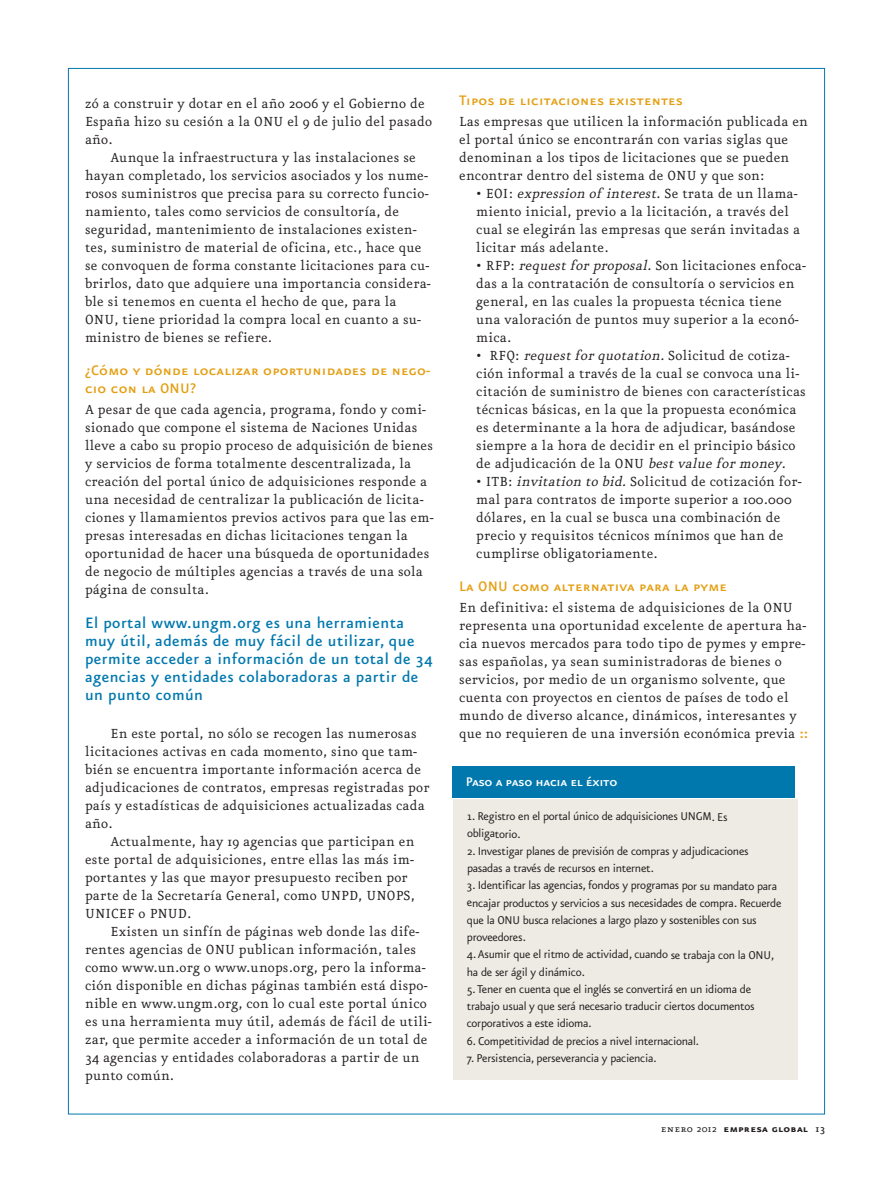
<style>
.page{position:relative;width:893px;height:1191px;background:#fff}
.page>*{position:absolute;margin:0;border:0;box-sizing:border-box;transform-origin:0 0}
.t1{font:500 18px/18px "Eureka Sans";letter-spacing:.025em;color:#0078ae}
.t2{font:16.5px/18px "Eureka Sans Medium Caps";letter-spacing:.015em;color:#e49f13}
.t3{font:15.75px/18px "Eureka";letter-spacing:.015em;color:#231f20}
.t4{font:15px "Eureka Sans Medium Caps";letter-spacing:-.02em;color:#fff}
.t5{font:13.5px/17.2px "Eureka Sans";letter-spacing:-.02em;color:#231f20}
.t6{font:12px "Eureka Sans Bold Caps";letter-spacing:.025em;color:#231f20}
.s1{font-style:italic}
.s2{font-family:"Eureka Sans";font-weight:700;color:#e49f13}
.s3{font-family:"Eureka Small Caps"}
.s4{font-family:"Eureka"}
.s5{font-family:"Eureka";font-weight:500}
</style>
<div class="page">
<div style="left:453px;top:799px;width:345px;height:281px;background:#eeebe4"></div>
<div style="left:452px;top:766px;width:343px;height:32px;background:#0078ae"></div>
<p class="t3" style="left:85px;top:95px;width:349px">zó a construir y dotar en el año 2006 y el Gobierno de<br>España hizo su cesión a la ONU el 9 de julio del pasado año.</p>
<p class="t3" style="left:85px;top:149px;width:347px;text-indent:26px">Aunque la infraestructura y las instalaciones se hayan completado, los servicios asociados y los nume&shy;rosos suministros que precisa para su correcto funcio&shy;namiento, tales como servicios de consultoría, de seguridad, mantenimiento de instalaciones existen&shy;tes, suministro de material de oficina, etc., hace que se convoquen de forma constante licitaciones para cu&shy;brirlos, dato que adquiere una importancia considera&shy;ble si tenemos en cuenta el hecho de que, para la ONU, tiene prioridad la compra local en cuanto a su&shy;ministro de bienes se refiere.</p>
<p class="t2" style="left:85px;top:360px;width:347px">¿Cómo y dónde localizar oportunidades de nego&shy;cio con la ONU?</p>
<p class="t3" style="left:85px;top:401px;width:350px">A pesar de que cada agencia, programa, fondo y comi&shy;sionado que compone el sistema de Naciones Unidas lleve a cabo su propio proceso de adquisición de bienes y servicios de forma totalmente descentralizada, la creación del portal único de adquisiciones responde a una necesidad de centralizar la publicación de licita&shy;ciones y llamamientos previos activos para que las em&shy;presas interesadas en dichas licitaciones tengan la oportunidad de hacer una búsqueda de oportunidades de negocio de múltiples agencias a través de una sola página de consulta.</p>
<p class="t1" style="left:85px;top:613px;width:349px">El portal www.ungm.org es una herramienta muy útil, además de muy fácil de utilizar, que permite acceder a información de un total de 34 agencias y entidades colaboradoras a partir de un punto común</p>
<p class="t3" style="left:85px;top:725px;width:346px;text-indent:26px">En este portal, no sólo se recogen las numerosas licitaciones activas en cada momento, sino que tam&shy;bién se encuentra importante información acerca de adjudicaciones de contratos, empresas registradas por país y estadísticas de adquisiciones actualizadas cada año.</p>
<p class="t3" style="left:85px;top:833px;width:332px;text-indent:26px">Actualmente, hay 19 agencias que participan en este portal de adquisiciones, entre ellas las más im&shy;portantes y las que mayor presupuesto reciben por parte de la Secretaría General, como UNPD, UNOPS, UNICEF o PNUD.</p>
<p class="t3" style="left:85px;top:923px;width:348px;text-indent:25px">Existen un sinfín de páginas web donde las dife&shy;rentes agencias de ONU publican información, tales como www.un.org o www.unops.org, pero la informa&shy;ción disponible en dichas páginas también está dispo&shy;nible en www.ungm.org, con lo cual este portal único es una herramienta muy útil, además de fácil de utili&shy;zar, que permite acceder a información de un total de 34 agencias y entidades colaboradoras a partir de un punto común.</p>
<p class="t2" style="left:459px;top:90px;width:225px">Tipos de licitaciones existentes</p>
<p class="t3" style="left:459px;top:113px;width:350px">Las empresas que utilicen la información publicada en el portal único se encontrarán con varias siglas que denominan a los tipos de licitaciones que se pueden encontrar dentro del sistema de ONU y que son:</p>
<p class="t3" style="left:476px;top:185px;width:325px">• EOI: <span class="s1">expressionof interest.</span>Se trata de un llama&shy;miento inicial, previo a la licitación, a través del cual se elegirán las empresas que serán invitadas a licitar más adelante.</p>
<p class="t3" style="left:476px;top:257px;width:331px">• RFP: <span class="s1">requestforproposal.</span>Son licitaciones enfoca&shy;das a la contratación de consultoría o servicios en general, en las cuales la propuesta técnica tiene una valoración de puntos muy superior a la econó&shy;mica.</p>
<p class="t3" style="left:476px;top:347px;width:331px">• RFQ: <span class="s1">requestforquotation.</span>Solicitud de cotiza&shy;ción informal a través de la cual se convoca una li&shy;citación de suministro de bienes con características técnicas básicas, en la que la propuesta económica es determinante a la hora de adjudicar, basándose siempre a la hora de decidir en el principio básico de adjudicación de la ONU <span class="s1">bestvalueformoney.</span></p>
<p class="t3" style="left:476px;top:473px;width:327px">• ITB: <span class="s1">invitationtobid.</span>Solicitud de cotización for&shy;mal para contratos de importe superior a 100.000 dólares, en la cual se busca una combinación de precio y requisitos técnicos mínimos que han de cumplirse obligatoriamente.</p>
<p class="t2" style="left:459px;top:576px;width:269px">La ONU como alternativa para la pyme</p>
<p class="t3" style="left:459px;top:599px;width:350px">En definitiva: el sistema de adquisiciones de la ONU representa una oportunidad excelente de apertura ha&shy;cia nuevos mercados para todo tipo de pymes y empre&shy;sas españolas, ya sean suministradoras de bienes o servicios, por medio de un organismo solvente, que cuenta con proyectos en cientos de países de todo el mundo de diverso alcance, dinámicos, interesantes y que no requieren de una inversión económica previa <span class="s2">::</span></p>
<p class="t4" style="left:466px;top:772px;width:153px">Paso a paso hacia el éxito</p>
<p class="t5" style="left:467px;top:808px;width:262px">1. Registro en el portal único de adquisiciones UNGM. Es obligatorio.</p>
<p class="t5" style="left:467px;top:843px;width:283px">2. Investigar planes de previsión de compras y adjudicaciones pasadas a través de recursos en internet.</p>
<p class="t5" style="left:467px;top:877px;width:316px">3. Identificar las agencias, fondos y programas por su mandato para encajar productos y servicios a sus necesidades de compra. Recuerde que la ONU busca relaciones a largo plazo y sostenibles con sus proveedores.<br>4.Asumir que el ritmo de actividad, cuando se trabaja con la ONU, ha de ser ágil y dinámico.<br>5.Tener en cuenta que el inglés se convertirá en un idioma de trabajo usual y que será necesario traducir ciertos documentos corporativos a este idioma.</p>
<p class="t5" style="left:467px;top:1032px;width:234px">6. Competitividad de precios a nivel internacional.</p>
<p class="t5" style="left:467px;top:1050px;width:192px">7. Persistencia, perseverancia y paciencia.</p>
<p class="t6" style="left:661px;top:1122px;width:166px"><span class="s3">enero</span> <span class="s4">2012</span> empresa global <span class="s5">13</span></p>
</div>
